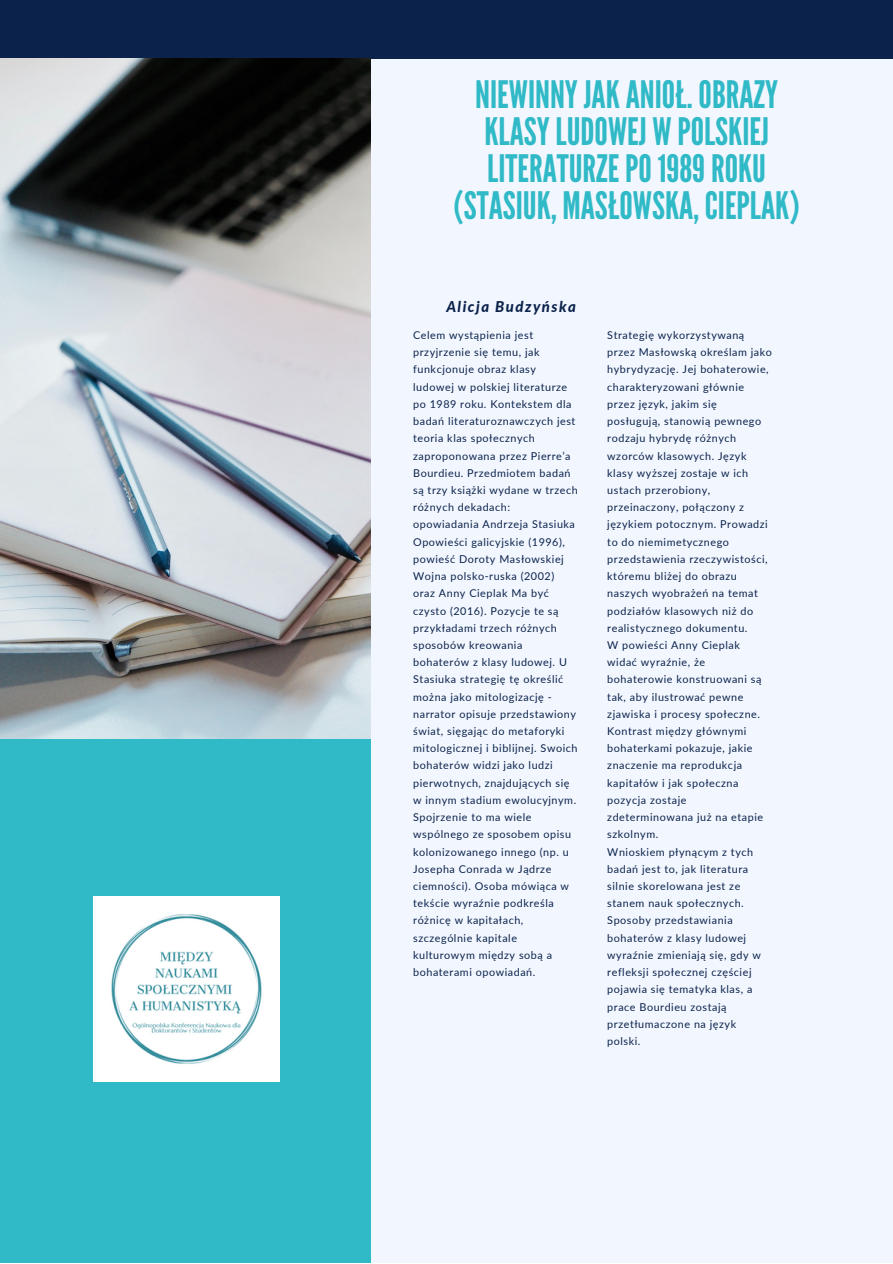
<style>
.page{position:relative;width:893px;height:1264px;background:#fff}
.page>*{position:absolute;margin:0;border:0;box-sizing:border-box;transform-origin:0 0}
.t1{font:37.8px/37px "League Gothic";color:#30b9c6;text-align:center}
.t2{font:italic 800 14.85px "Lato";letter-spacing:.1em;color:#0b224b}
.t3{font:10.8px/17.2px "Lato";letter-spacing:.05em;color:#0b224b}
</style>
<div class="page">
<div style="left:0;top:0;width:892px;height:1262px;background:#f2f7ff"></div>
<div style="left:0;top:727px;width:370px;height:535px;background:#30b9c6"></div>
<div style="left:0;top:0;width:892px;height:58px;background:#0b224b"></div>
<img style="left:0;top:58px;width:370px;height:680px">
<img style="left:94px;top:896px;width:185px;height:185px">
<p class="t1" style="left:453px;top:77px;width:348px">NIEWINNYJAKANIOŁ.OBRAZY<br>KLASYLUDOWEJ W POLSKIEJ<br>LITERATURZEPO1989ROKU (STASIUK, MASŁOWSKA,CIEPLAK)</p>
<p class="t2" style="left:446px;top:297px;width:131px">Alicja Budzyńska</p>
<p class="t3" style="left:413px;top:326px;width:166px">Celem wystąpienia jest przyjrzenie się temu, jak funkcjonuje obraz klasy ludowej w polskiej literaturze po 1989 roku. Kontekstem dla badań literaturoznawczych jest teoria klas społecznych zaproponowana przez Pierre’a<br>Bourdieu. Przedmiotem badań są trzy książki wydane w trzech różnych dekadach: opowiadania Andrzeja Stasiuka<br>Opowieści galicyjskie (1996), powieść Doroty Masłowskiej<br>Wojna polsko-ruska (2002) oraz Anny Cieplak Ma być czysto (2016). Pozycje te są przykładami trzech różnych sposobów kreowania bohaterów z klasy ludowej. U<br>Stasiuka strategię tę określić można jako mitologizację - narrator opisuje przedstawiony świat, sięgając do metaforyki mitologicznej i biblijnej. Swoich bohaterów widzi jako ludzi pierwotnych, znajdujących się w innym stadium ewolucyjnym.<br>Spojrzenie to ma wiele wspólnego ze sposobem opisu kolonizowanego innego (np. u<br>Josepha Conrada w Jądrze ciemności). Osoba mówiąca w tekście wyraźnie podkreśla różnicę w kapitałach, szczególnie kapitale kulturowym między sobą a bohaterami opowiadań.</p>
<p class="t3" style="left:607px;top:326px;width:166px">Strategię wykorzystywaną przez Masłowską określam jako hybrydyzację. Jej bohaterowie, charakteryzowani głównie przez język, jakim się posługują, stanowią pewnego rodzaju hybrydę różnych wzorców klasowych. Język klasy wyższej zostaje w ich ustach przerobiony, przeinaczony, połączony z językiem potocznym. Prowadzi to do niemimetycznego przedstawienia rzeczywistości, któremu bliżej do obrazu naszych wyobrażeń na temat podziałów klasowych niż do realistycznego dokumentu.</p>
<p class="t3" style="left:607px;top:636px;width:157px">W powieści Anny Cieplak widać wyraźnie, że bohaterowie konstruowani są tak, aby ilustrować pewne zjawiska i procesy społeczne.<br>Kontrast między głównymi bohaterkami pokazuje, jakie znaczenie ma reprodukcja kapitałów i jak społeczna pozycja zostaje zdeterminowana już na etapie szkolnym.</p>
<p class="t3" style="left:607px;top:842px;width:155px">Wnioskiem płynącym z tych badań jest to, jak literatura silnie skorelowana jest ze stanem nauk społecznych.<br>Sposoby przedstawiania bohaterów z klasy ludowej wyraźnie zmieniają się, gdy w refleksji społecznej częściej pojawia się tematyka klas, a prace Bourdieu zostają przetłumaczone na język polski.</p>
</div>
